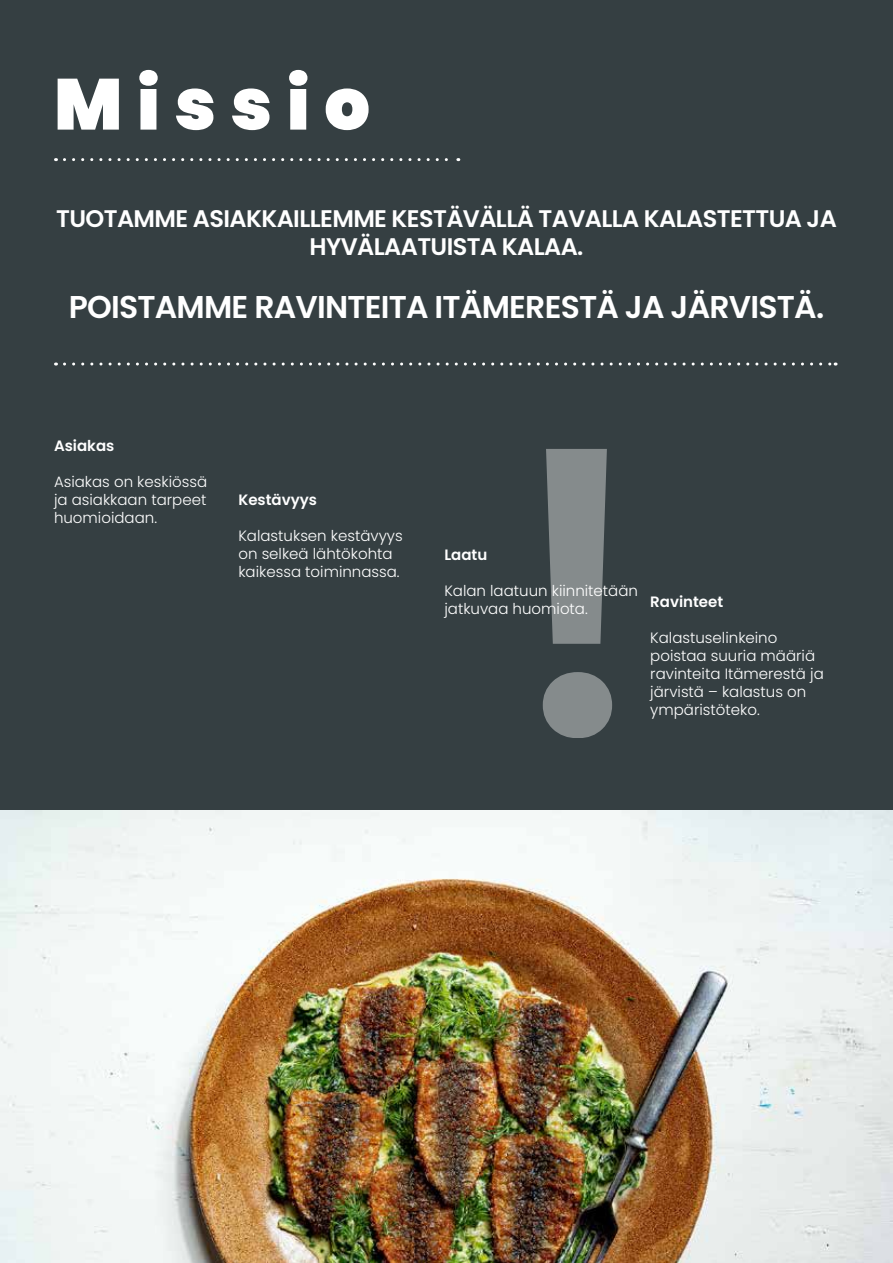
<style>
.page{position:relative;width:893px;height:1263px;background:#353f42}
.page>*{position:absolute;margin:0;border:0;box-sizing:border-box;transform-origin:0 0}
.t1{font:600 403.5px "Poppins";color:#fff}
.t2{font:900 72px "Poppins";letter-spacing:.2em;color:#fff}
.t3{font:600 31.5px "Poppins";letter-spacing:-.025em;color:#fff}
.t4{font:600 24px/28.8px "Poppins";letter-spacing:-.025em;color:#fff;text-align:center}
.t5{font:300 15px/18px "Poppins";color:#fff}
.t6{font:600 15px "Poppins";color:#fff}
</style>
<div class="page">
<svg style="left:64px;top:158px;width:395px;height:3px"></svg>
<svg style="left:64px;top:362px;width:772px;height:3px"></svg>
<img style="left:0;top:811px;width:893px;height:452px">
<h2 class="t2" style="left:54px;top:63px;width:318px">Missio</h2>
<h3 class="t4" style="left:56px;top:204px;width:782px">TUOTAMME ASIAKKAILLEMME KESTÄVÄLLÄ TAVALLA KALASTETTUA JA<br>HYVÄLAATUISTA KALAA.</h3>
<h3 class="t3" style="left:69px;top:289px;width:757px">POISTAMME RAVINTEITA ITÄMERESTÄ JA JÄRVISTÄ.</h3>
<p class="t6" style="left:54px;top:437px;width:62px">Asiakas</p>
<p class="t5" style="left:54px;top:473px;width:155px;text-align:justify">Asiakas on keskiössä ja asiakkaan tarpeet huomioidaan.</p>
<p class="t6" style="left:238px;top:491px;width:80px">Kestävyys</p>
<p class="t5" style="left:238px;top:527px;width:166px">Kalastuksen kestävyys on selkeä lähtökohta kaikessa toiminnassa.</p>
<h1 class="t1" style="left:506px;top:360px;width:144px">!</h1>
<p class="t6" style="left:444px;top:546px;width:44px">Laatu</p>
<p class="t5" style="left:444px;top:582px;width:195px">Kalan laatuun kiinnitetään jatkuvaa huomiota.</p>
<p class="t6" style="left:650px;top:593px;width:75px">Ravinteet</p>
<p class="t5" style="left:650px;top:629px;width:175px">Kalastuselinkeino poistaa suuria määriä ravinteita Itämerestä ja järvistä – kalastus on ympäristöteko.</p>
</div>
